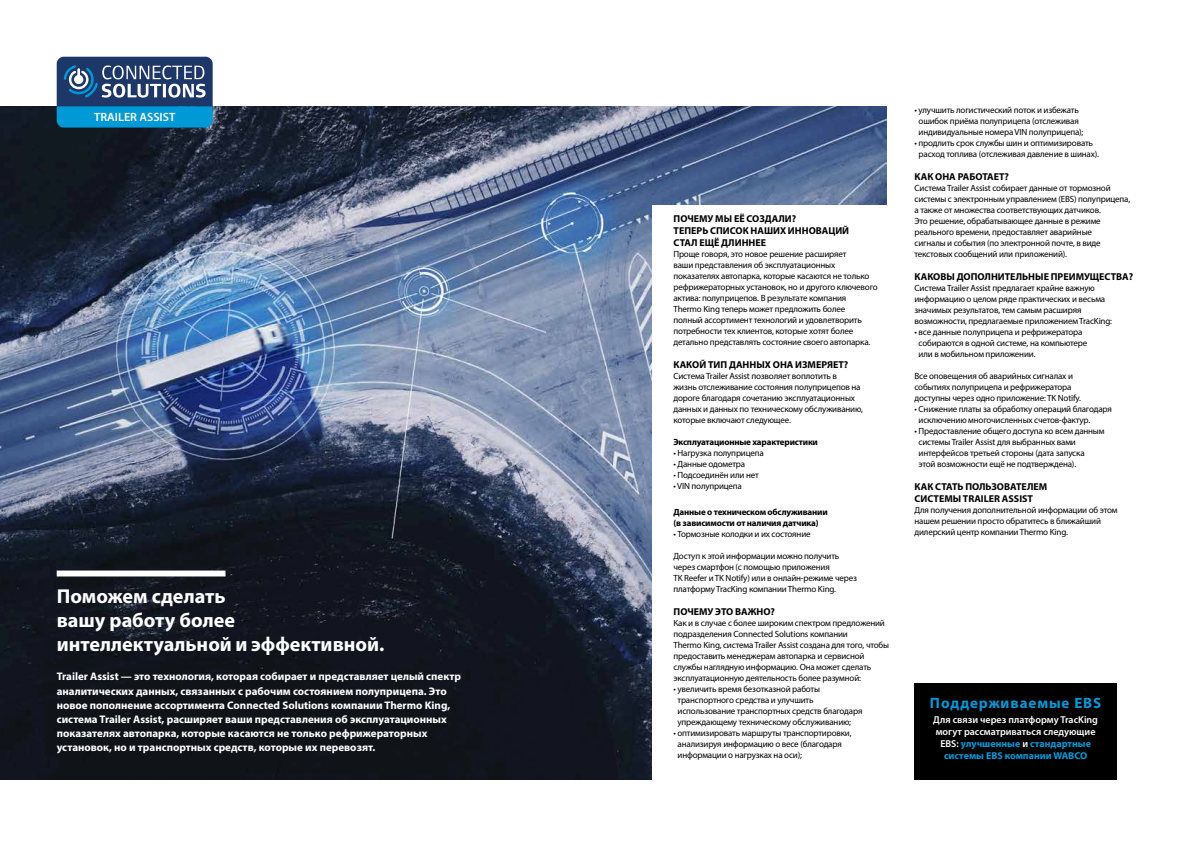
<style>
.page{position:relative;width:1191px;height:842px;background:#fff}
.page>*{position:absolute;margin:0;border:0;box-sizing:border-box;transform-origin:0 0}
.t1{font:700 20.2px/23.7px "Myriad Pro";color:#fff}
.t2{font:700 15px "Myriad Pro";letter-spacing:.06em;color:#0099d8}
.t3{font:600 12px "Myriad Pro";color:#fff}
.t4{font:700 11px/14.2px "Myriad Pro";color:#fff}
.t5{font:700 10px/12px "Myriad Pro";color:#000}
.t6{font:600 10px/12px "Myriad Pro";color:#fff;text-align:center}
.t7{font:9px/11px "Myriad Pro";letter-spacing:-.02em;color:#000}
.t8{font:700 9px/11px "Myriad Pro";letter-spacing:-.02em;color:#000}
.s1{font-weight:700;color:#0099d8}
</style>
<div class="page">
<img style="left:0;top:106px;width:886px;height:674px">
<div style="left:914px;top:683px;width:202px;height:97px;background:#000"></div>
<div style="left:57px;top:570px;width:168px;height:6px;background:#fff"></div>
<div style="left:652px;top:206px;width:241px;height:588px;background:#fff"></div>
<svg style="left:57px;top:57px;width:156px;height:71px;background:#2f6d9d"></svg>
<h3 class="t3" style="left:94px;top:110px;width:83px">TRAILER ASSIST</h3>
<p class="t7" style="left:914px;top:105px;width:170px;text-align:center">• улучшить логистический поток и избежать ошибок приёма полуприцепа (отслеживая индивидуальные номера VIN полуприцепа);</p>
<p class="t7" style="left:918px;top:138px;width:182px;text-indent:-4px">• продлить срок службы шин и оптимизировать расход топлива (отслеживая давление в шинах).</p>
<p class="t5" style="left:914px;top:171px;width:96px">КАК ОНА РАБОТАЕТ?</p>
<p class="t7" style="left:914px;top:183px;width:217px">Система Trailer Assist собирает данные от тормозной системы с электронным управлением (EBS) полуприцепа, а также от множества соответствующих датчиков.<br>Это решение, обрабатывающее данные в режиме реального времени, предоставляет аварийные<br>сигналы и события (по электронной почте, в виде текстовых сообщений или приложений).</p>
<p class="t5" style="left:914px;top:271px;width:220px">КАКОВЫ ДОПОЛНИТЕЛЬНЫЕ ПРЕИМУЩЕСТВА?</p>
<p class="t7" style="left:914px;top:283px;width:199px">Система Trailer Assist предлагает крайне важную информацию о целом ряде практических и весьма значимых результатов, тем самым расширяя возможности, предлагаемые приложением TracKing:</p>
<p class="t7" style="left:918px;top:327px;width:170px;text-indent:-4px">• все данные полуприцепа и рефрижератора собираются в одной системе, на компьютере или в мобильном приложении.</p>
<p class="t7" style="left:914px;top:371px;width:168px">Все оповещения об аварийных сигналах и событиях полуприцепа и рефрижератора доступны через одно приложение: TK Notify.</p>
<p class="t7" style="left:918px;top:404px;width:195px;text-indent:-4px">• Снижение платы за обработку операций благодаря исключению многочисленных счетов-фактур.</p>
<p class="t7" style="left:918px;top:426px;width:187px;text-indent:-4px">• Предоставление общего доступа ко всем данным системы Trailer Assist для выбранных вами интерфейсов третьей стороны (дата запуска<br>этой возможности ещё не подтверждена).</p>
<p class="t5" style="left:914px;top:481px;width:134px">КАК СТАТЬ ПОЛЬЗОВАТЕЛЕМ<br>СИСТЕМЫ TRAILER ASSIST</p>
<p class="t7" style="left:914px;top:505px;width:204px">Для получения дополнительной информации об этом нашем решении просто обратитесь в ближайший дилерский центр компании Thermo King.</p>
<p class="t5" style="left:673px;top:212px;width:177px">ПОЧЕМУ МЫ ЕЁ СОЗДАЛИ?<br>ТЕПЕРЬ СПИСОК НАШИХ ИННОВАЦИЙ<br>СТАЛ ЕЩЁ ДЛИННЕЕ</p>
<p class="t7" style="left:673px;top:248px;width:206px">Проще говоря, это новое решение расширяет<br>ваши представления об эксплуатационных показателях автопарка, которые касаются не только рефрижераторных установок, но и другого ключевого актива: полуприцепов. В результате компания<br>Thermo King теперь может предложить более<br>полный ассортимент технологий и удовлетворить потребности тех клиентов, которые хотят более детально представлять состояние своего автопарка.</p>
<p class="t5" style="left:673px;top:358px;width:176px">КАКОЙ ТИП ДАННЫХ ОНА ИЗМЕРЯЕТ?</p>
<p class="t7" style="left:673px;top:370px;width:191px">Система Trailer Assist позволяет воплотить в<br>жизнь отслеживание состояния полуприцепов на дороге благодаря сочетанию эксплуатационных данных и данных по техническому обслуживанию, которые включают следующее.</p>
<p class="t8" style="left:673px;top:436px;width:146px">Эксплуатационные характеристики</p>
<p class="t7" style="left:673px;top:447px;width:92px">• Нагрузка полуприцепа</p>
<p class="t7" style="left:673px;top:458px;width:73px">• Данные одометра</p>
<p class="t7" style="left:673px;top:469px;width:87px">• Подсоединён или нет</p>
<p class="t7" style="left:673px;top:480px;width:70px">• VIN полуприцепа</p>
<p class="t8" style="left:673px;top:506px;width:156px">Данные о техническом обслуживании (в зависимости от наличия датчика)</p>
<p class="t7" style="left:673px;top:528px;width:139px">• Тормозные колодки и их состояние</p>
<p class="t7" style="left:673px;top:550px;width:185px">Доступ к этой информации можно получить через смартфон (с помощью приложения<br>TK Reefer и TK Notify) или в онлайн-режиме через платформу TracKing компании Thermo King.</p>
<p class="t5" style="left:673px;top:605px;width:103px">ПОЧЕМУ ЭТО ВАЖНО?</p>
<p class="t7" style="left:673px;top:617px;width:217px">Как и в случае с более широким спектром предложений подразделения Connected Solutions компании<br>Thermo King, система Trailer Assist создана для того, чтобы предоставить менеджерам автопарка и сервисной службы наглядную информацию. Она может сделать эксплуатационную деятельность более разумной:</p>
<p class="t7" style="left:677px;top:683px;width:186px;text-indent:-4px">• увеличить время безотказной работы транспортного средства и улучшить использование транспортных средств благодаря упреждающему техническому обслуживанию;</p>
<p class="t7" style="left:677px;top:727px;width:175px;text-indent:-4px">• оптимизировать маршруты транспортировки, анализируя информацию о весе (благодаря информации о нагрузках на оси);</p>
<h1 class="t1" style="left:57px;top:584px;width:329px">Поможем сделать<br>вашу работу более интеллектуальной и эффективной.</h1>
<p class="t4" style="left:57px;top:669px;width:406px">Trailer Assist — это технология, которая собирает и представляет целый спектр аналитических данных, связанных с рабочим состоянием полуприцепа. Это новое пополнение ассортимента Connected Solutions компании Thermo King, система Trailer Assist, расширяет ваши представления об эксплуатационных показателях автопарка, которые касаются не только рефрижераторных установок, но и транспортных средств, которые их перевозят.</p>
<h2 class="t2" style="left:930px;top:693px;width:173px">Поддерживаемые EBS</h2>
<p class="t6" style="left:933px;top:714px;width:166px">Для связи через платформу TracKing могут рассматриваться следующие<br>EBS: <span class="s1">улучшенные</span> и <span class="s1">стандартные системы EBS компании WABCO</span></p>
</div>
